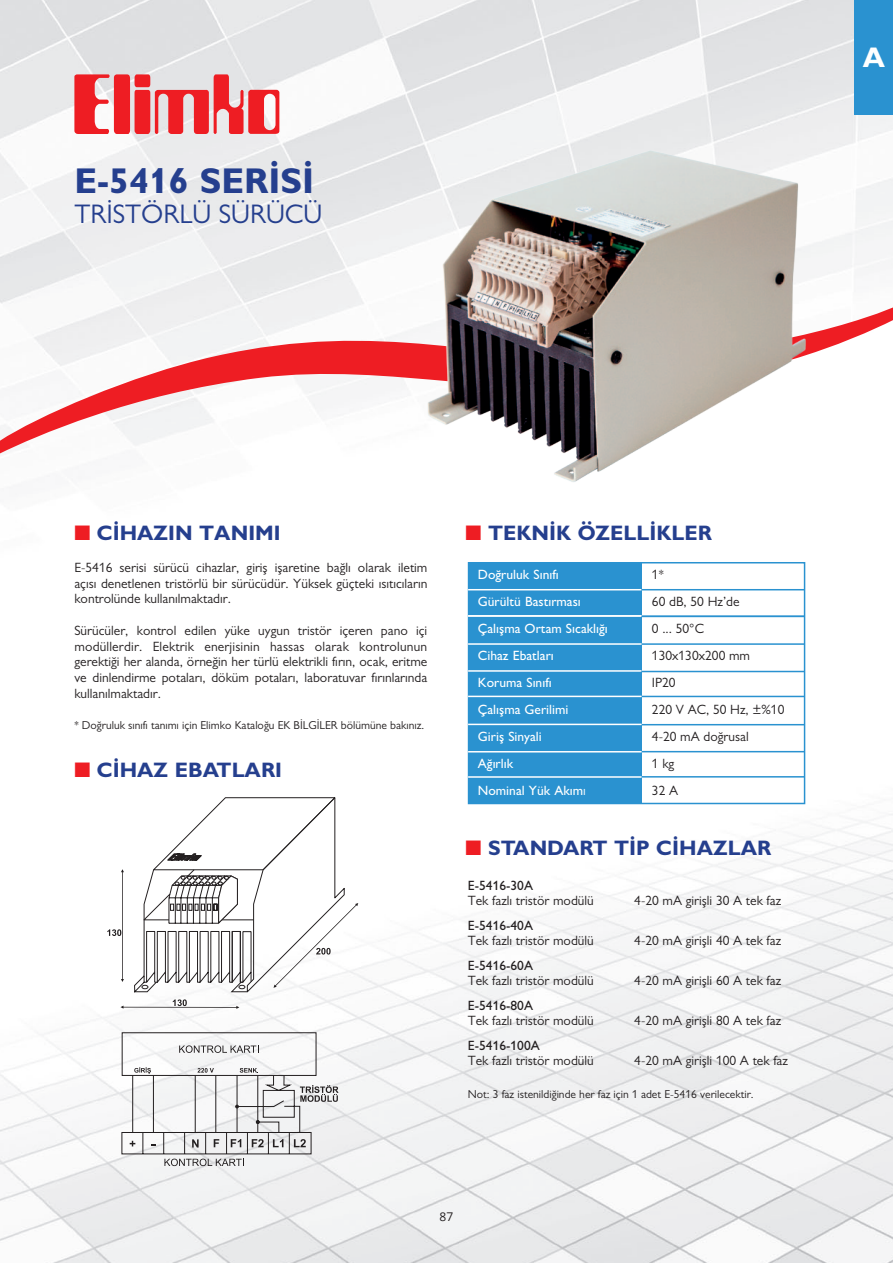
<style>
.page{position:relative;width:893px;height:1263px;background:#fff}
.page>*{position:absolute;margin:0;border:0;box-sizing:border-box;transform-origin:0 0}
.t1{font:700 36px "Gill Sans MT Pro";color:#253f8e}
.t2{font:700 28.5px "Gill Sans MT Pro";color:#fff}
.t3{font:27px "Gill Sans MT Pro";color:#253f8e}
.t4{font:700 21px "Gill Sans MT Pro";color:#253f8e}
.t5{font:13.5px/15.8px "Gill Sans MT Pro";color:#231f20;text-align:justify}
.t6{font:500 13.5px "Gill Sans MT Pro";color:#fff}
.t7{font:500 13.5px "Gill Sans MT Pro";color:#231f20}
.t8{font:12px "Open Sans";color:#231f20}
.t9{font:11.55px "Gill Sans MT Pro";color:#231f20}
.s1{color:#ee1d23}
.s2{font-weight:400}
</style>
<div class="page">
<img style="left:0;top:0;width:893px;height:1263px">
<svg style="left:74px;top:74px;width:205px;height:61px;background:#eb797d"></svg>
<div style="left:855px;top:0;width:38px;height:115px;background:#2a92d0"></div>
<svg style="left:0;top:302px;width:893px;height:151px"></svg>
<div style="left:468px;top:562px;width:337px;height:242px;background:#fff;border:2px solid #2a92d0"></div>
<div style="left:468px;top:562px;width:174px;height:241px;background:#2a92d0"></div>
<hr style="left:642px;top:643px;width:162px;height:2px;background:#2a92d0">
<hr style="left:468px;top:643px;width:174px;height:2px;background:#fff">
<hr style="left:642px;top:696px;width:162px;height:1px;background:#2a92d0">
<hr style="left:468px;top:696px;width:174px;height:1px;background:#fff">
<hr style="left:642px;top:724px;width:162px;height:1px;background:#2a92d0">
<hr style="left:468px;top:724px;width:174px;height:1px;background:#fff">
<hr style="left:642px;top:751px;width:162px;height:1px;background:#2a92d0">
<hr style="left:468px;top:751px;width:174px;height:1px;background:#fff">
<hr style="left:642px;top:776px;width:162px;height:1px;background:#2a92d0">
<hr style="left:468px;top:776px;width:174px;height:2px;background:#fff">
<hr style="left:468px;top:615px;width:174px;height:2px;background:#fff">
<hr style="left:642px;top:616px;width:162px;height:1px;background:#2a92d0">
<hr style="left:468px;top:670px;width:174px;height:2px;background:#fff">
<hr style="left:642px;top:671px;width:163px;height:1px;background:#2a92d0">
<hr style="left:468px;top:589px;width:174px;height:1px;background:#fff">
<hr style="left:642px;top:589px;width:162px;height:1px;background:#2a92d0">
<img style="left:414px;top:136px;width:405px;height:355px">
<svg style="left:107px;top:869px;width:17px;height:113px"></svg>
<svg style="left:120px;top:999px;width:119px;height:10px"></svg>
<svg style="left:134px;top:797px;width:224px;height:196px"></svg>
<div style="left:122px;top:1032px;width:194px;height:44px;border:1px solid #231f20"></div>
<svg style="left:179px;top:1045px;width:80px;height:8px"></svg>
<svg style="left:121px;top:1067px;width:218px;height:99px"></svg>
<p class="t1" style="left:74px;top:158px;width:241px">E-5416 SERİSİ</p>
<p class="t3" style="left:74px;top:197px;width:250px">TRİSTÖRLÜ SÜRÜCÜ</p>
<h2 class="t2" style="left:863px;top:40px;width:24px">A</h2>
<p class="t4" style="left:74px;top:520px;width:208px"><span class="s1">■</span> CİHAZIN TANIMI</p>
<p class="t5" style="left:74px;top:559px;width:354px">E-5416 serisi sürücü cihazlar, giriş işaretine bağlı olarak iletim açısı denetlenen tristörlü bir sürücüdür. Yüksek güçteki ısıtıcıların kontrolünde kullanılmaktadır.</p>
<p class="t5" style="left:74px;top:622px;width:354px">Sürücüler, kontrol edilen yüke uygun tristör içeren pano içi modüllerdir. Elektrik enerjisinin hassas olarak kontrolunun gerektiği her alanda, örneğin her türlü elektrikli fırın, ocak, eritme ve dinlendirme potaları, döküm potaları, laboratuvar fırınlarında kullanılmaktadır.</p>
<p class="t9" style="left:74px;top:719px;width:351px">* Doğruluk sınıfı tanımı için Elimko Kataloğu EK BİLGİLER bölümüne bakınız.</p>
<p class="t4" style="left:74px;top:756px;width:209px"><span class="s1">■</span> CİHAZ EBATLARI</p>
<p class="t4" style="left:466px;top:520px;width:248px"><span class="s1">■</span> TEKNİK ÖZELLİKLER</p>
<p class="t6" style="left:478px;top:567px;width:82px">Doğruluk Sınıfı</p>
<p class="t5" style="left:652px;top:567px;width:13px">1*</p>
<p class="t6" style="left:478px;top:594px;width:104px">Gürültü Bastırması</p>
<p class="t5" style="left:652px;top:594px;width:89px">60 dB, 50 Hz’de</p>
<p class="t6" style="left:478px;top:621px;width:131px">Çalışma Ortam Sıcaklığı</p>
<p class="t5" style="left:652px;top:621px;width:54px">0 ... 50°C</p>
<p class="t6" style="left:478px;top:648px;width:77px">Cihaz Ebatları</p>
<p class="t5" style="left:652px;top:648px;width:100px">130x130x200 mm</p>
<p class="t6" style="left:478px;top:675px;width:75px">Koruma Sınıfı</p>
<p class="t5" style="left:652px;top:675px;width:25px">IP20</p>
<p class="t6" style="left:478px;top:702px;width:92px">Çalışma Gerilimi</p>
<p class="t5" style="left:652px;top:702px;width:134px">220 V AC, 50 Hz, ±%10</p>
<p class="t6" style="left:478px;top:729px;width:65px">Giriş Sinyali</p>
<p class="t5" style="left:652px;top:729px;width:98px">4-20 mA doğrusal</p>
<p class="t6" style="left:478px;top:756px;width:37px">Ağırlık</p>
<p class="t5" style="left:652px;top:756px;width:24px">1 kg</p>
<p class="t6" style="left:478px;top:783px;width:109px">Nominal Yük Akım<span class="s2">ı</span></p>
<p class="t5" style="left:652px;top:783px;width:28px">32 A</p>
<p class="t4" style="left:466px;top:835px;width:307px"><span class="s1">■</span> STANDART TİP CİHAZLAR</p>
<p class="t7" style="left:468px;top:877px;width:67px">E-5416-30A</p>
<p class="t5" style="left:468px;top:893px;width:128px">Tek fazlı tristör modülü</p>
<p class="t5" style="left:634px;top:893px;width:148px">4-20 mA girişli 30 A tek faz</p>
<p class="t7" style="left:468px;top:917px;width:67px">E-5416-40A</p>
<p class="t5" style="left:468px;top:933px;width:128px">Tek fazlı tristör modülü</p>
<p class="t5" style="left:634px;top:933px;width:148px">4-20 mA girişli 40 A tek faz</p>
<p class="t7" style="left:468px;top:957px;width:67px">E-5416-60A</p>
<p class="t5" style="left:468px;top:973px;width:128px">Tek fazlı tristör modülü</p>
<p class="t5" style="left:634px;top:973px;width:148px">4-20 mA girişli 60 A tek faz</p>
<p class="t7" style="left:468px;top:997px;width:67px">E-5416-80A</p>
<p class="t5" style="left:468px;top:1013px;width:128px">Tek fazlı tristör modülü</p>
<p class="t5" style="left:634px;top:1013px;width:148px">4-20 mA girişli 80 A tek faz</p>
<p class="t7" style="left:468px;top:1037px;width:74px">E-5416-100A</p>
<p class="t5" style="left:468px;top:1053px;width:128px">Tek fazlı tristör modülü</p>
<p class="t5" style="left:634px;top:1053px;width:155px">4-20 mA girişli 100 A tek faz</p>
<p class="t9" style="left:468px;top:1087px;width:287px">Not: 3 faz istenildiğinde her faz için 1 adet E-5416 verilecektir.</p>
<p class="t8" style="left:440px;top:1208px;width:15px">87</p>
</div>
